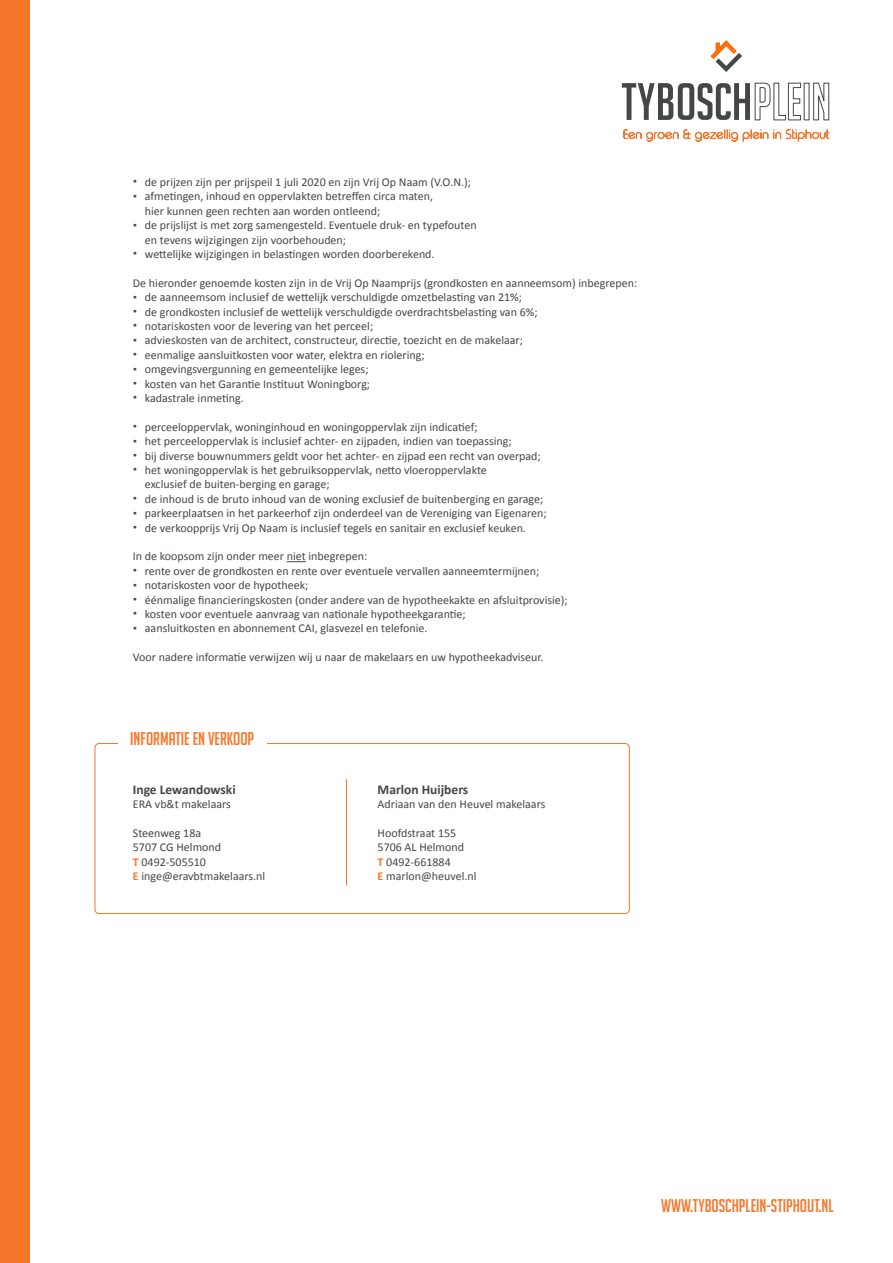
<style>
.page{position:relative;width:893px;height:1263px;background:#fff}
.page>*{position:absolute;margin:0;border:0;box-sizing:border-box;transform-origin:0 0}
.t1{font:18px "Big Noodle Titling";color:#f4772c}
.t2{font:700 13.5px "Calibri";color:#444747}
.t3{font:12px "Calibri";color:#444747}
.s1{font-size:9px}
.s2{font-weight:700;color:#f4772c}
</style>
<div class="page">
<div style="left:0;top:0;width:30px;height:1263px;background:#f4772c"></div>
<svg style="left:710px;top:40px;width:32px;height:32px"></svg>
<svg style="left:622px;top:82px;width:208px;height:39px"></svg>
<svg style="left:623px;top:129px;width:206px;height:13px"></svg>
<svg style="left:287px;top:561px;width:19px;height:1px"></svg>
<div style="left:95px;top:743px;width:535px;height:171px;border:1px solid #f4772c;border-radius:4px"></div>
<div style="left:118px;top:732px;width:149px;height:19px;background:#fff"></div>
<hr style="left:346px;top:779px;width:1px;height:106px;background:#f4772c">
<p class="t3" style="left:133px;top:174px;width:340px"><span class="s1">•</span> de prijzen zijn per prijspeil 1 juli 2020 en zijn Vrij Op Naam (V.O.N.);</p>
<p class="t3" style="left:133px;top:189px;width:302px"><span class="s1">•</span> afmetingen, inhoud en oppervlakten betreffen circa maten,</p>
<p class="t3" style="left:145px;top:203px;width:237px">hier kunnen geen rechten aan worden ontleend;</p>
<p class="t3" style="left:133px;top:218px;width:345px"><span class="s1">•</span> de prijslijst is met zorg samengesteld. Eventuele druk- en typefouten</p>
<p class="t3" style="left:145px;top:232px;width:203px">en tevens wijzigingen zijn voorbehouden;</p>
<p class="t3" style="left:133px;top:246px;width:303px"><span class="s1">•</span> wettelijke wijzigingen in belastingen worden doorberekend.</p>
<p class="t3" style="left:133px;top:275px;width:506px">De hieronder genoemde kosten zijn in de Vrij Op Naamprijs (grondkosten en aanneemsom) inbegrepen:</p>
<p class="t3" style="left:133px;top:290px;width:391px"><span class="s1">•</span> de aanneemsom inclusief de wettelijk verschuldigde omzetbelasting van 21%;</p>
<p class="t3" style="left:133px;top:304px;width:406px"><span class="s1">•</span> de grondkosten inclusief de wettelijk verschuldigde overdrachtsbelasting van 6%;</p>
<p class="t3" style="left:133px;top:318px;width:242px"><span class="s1">•</span> notariskosten voor de levering van het perceel;</p>
<p class="t3" style="left:133px;top:333px;width:392px"><span class="s1">•</span> advieskosten van de architect, constructeur, directie, toezicht en de makelaar;</p>
<p class="t3" style="left:133px;top:347px;width:293px"><span class="s1">•</span> eenmalige aansluitkosten voor water, elektra en riolering;</p>
<p class="t3" style="left:133px;top:362px;width:237px"><span class="s1">•</span> omgevingsvergunning en gemeentelijke leges;</p>
<p class="t3" style="left:133px;top:376px;width:239px"><span class="s1">•</span> kosten van het Garantie Instituut Woningborg;</p>
<p class="t3" style="left:133px;top:390px;width:112px"><span class="s1">•</span> kadastrale inmeting.</p>
<p class="t3" style="left:133px;top:419px;width:346px"><span class="s1">•</span> perceeloppervlak, woninginhoud en woningoppervlak zijn indicatief;</p>
<p class="t3" style="left:133px;top:434px;width:380px"><span class="s1">•</span> het perceeloppervlak is inclusief achter- en zijpaden, indien van toepassing;</p>
<p class="t3" style="left:133px;top:448px;width:409px"><span class="s1">•</span> bij diverse bouwnummers geldt voor het achter- en zijpad een recht van overpad;</p>
<p class="t3" style="left:133px;top:462px;width:356px"><span class="s1">•</span> het woningoppervlak is het gebruiksoppervlak, netto vloeroppervlakte</p>
<p class="t3" style="left:145px;top:477px;width:186px">exclusief de buiten-berging en garage;</p>
<p class="t3" style="left:133px;top:491px;width:412px"><span class="s1">•</span> de inhoud is de bruto inhoud van de woning exclusief de buitenberging en garage;</p>
<p class="t3" style="left:133px;top:506px;width:415px"><span class="s1">•</span> parkeerplaatsen in het parkeerhof zijn onderdeel van de Vereniging van Eigenaren;</p>
<p class="t3" style="left:133px;top:520px;width:395px"><span class="s1">•</span> de verkoopprijs Vrij Op Naam is inclusief tegels en sanitair en exclusief keuken.</p>
<p class="t3" style="left:133px;top:549px;width:236px">In de koopsom zijn onder meer niet inbegrepen:</p>
<p class="t3" style="left:133px;top:563px;width:408px"><span class="s1">•</span> rente over de grondkosten en rente over eventuele vervallen aanneemtermijnen;</p>
<p class="t3" style="left:133px;top:578px;width:177px"><span class="s1">•</span> notariskosten voor de hypotheek;</p>
<p class="t3" style="left:133px;top:592px;width:436px"><span class="s1">•</span> éénmalige financieringskosten (onder andere van de hypotheekakte en afsluitprovisie);</p>
<p class="t3" style="left:133px;top:606px;width:334px"><span class="s1">•</span> kosten voor eventuele aanvraag van nationale hypotheekgarantie;</p>
<p class="t3" style="left:133px;top:621px;width:296px"><span class="s1">•</span> aansluitkosten en abonnement CAI, glasvezel en telefonie.</p>
<p class="t3" style="left:133px;top:650px;width:412px">Voor nadere informatie verwijzen wij u naar de makelaars en uw hypotheekadviseur.</p>
<p class="t1" style="left:130px;top:729px;width:125px">INFORMATIE EN VERKOOP</p>
<p class="t2" style="left:133px;top:781px;width:104px">Inge Lewandowski</p>
<p class="t3" style="left:133px;top:796px;width:99px">ERA vb&amp;t makelaars</p>
<p class="t3" style="left:133px;top:825px;width:70px">Steenweg 18a</p>
<p class="t3" style="left:133px;top:840px;width:90px">5707 CG Helmond</p>
<p class="t3" style="left:133px;top:854px;width:75px"><span class="s2">T</span> 0492-505510</p>
<p class="t3" style="left:133px;top:868px;width:134px"><span class="s2">E</span> inge@eravbtmakelaars.nl</p>
<p class="t2" style="left:378px;top:781px;width:92px">Marlon Huijbers</p>
<p class="t3" style="left:378px;top:796px;width:169px">Adriaan van den Heuvel makelaars</p>
<p class="t3" style="left:378px;top:825px;width:80px">Hoofdstraat 155</p>
<p class="t3" style="left:378px;top:840px;width:88px">5706 AL Helmond</p>
<p class="t3" style="left:378px;top:854px;width:75px"><span class="s2">T</span> 0492-661884</p>
<p class="t3" style="left:378px;top:868px;width:100px"><span class="s2">E</span> marlon@heuvel.nl</p>
<p class="t1" style="left:661px;top:1195px;width:174px">WWW.TYBOSCHPLEIN-STIPHOUT.NL</p>
</div>
